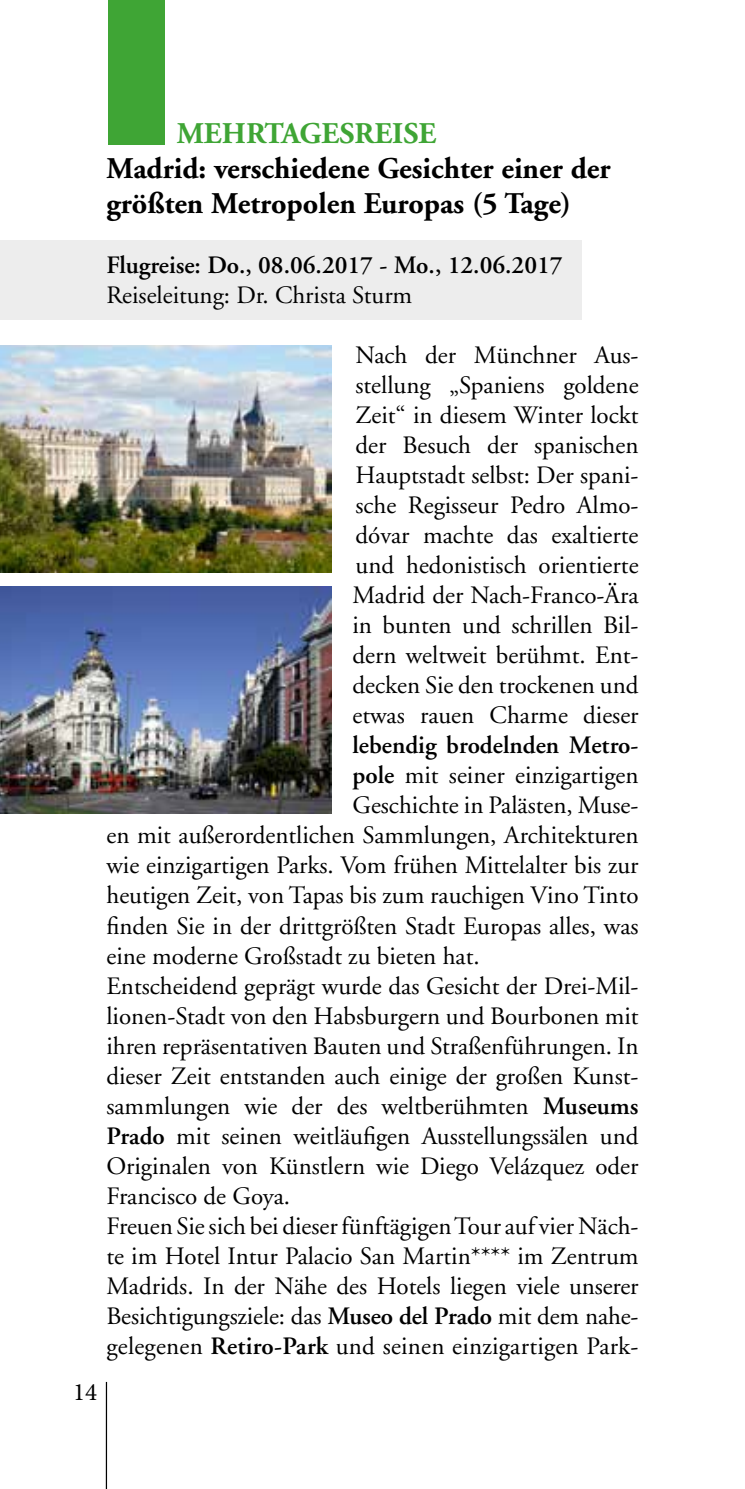
<style>
.page{position:relative;width:745px;height:1489px;background:#fff}
.page>*{position:absolute;margin:0;border:0;box-sizing:border-box;transform-origin:0 0}
.t1{font:700 30px/35px "Adobe Garamond";color:#000}
.t2{font:700 30px "Adobe Garamond";color:#3fa535}
.t3{font:25px/30px "Adobe Garamond";color:#000;text-align:justify}
.t4{font:600 25px "Adobe Garamond";color:#000}
.t5{font:25px "Minion Pro";color:#000}
.s1{font-weight:600}
</style>
<div class="page">
<div style="left:0;top:240px;width:581px;height:79px;background:#ededed"></div>
<img style="left:0;top:345px;width:331px;height:228px">
<img style="left:0;top:587px;width:331px;height:227px">
<div style="left:108px;top:0;width:56px;height:144px;background:#3fa535"></div>
<hr style="left:106px;top:1381px;width:1px;height:107px;background:#000">
<p class="t5" style="left:73px;top:1375px;width:26px">14</p>
<p class="t2" style="left:176px;top:117px;width:261px">MEHRTAGESREISE</p>
<p class="t1" style="left:106px;top:152px;width:505px">Madrid: verschiedene Gesichter einer der größten Metropolen Europas (5 Tage)</p>
<p class="t4" style="left:106px;top:251px;width:457px">Flugreise: Do., 08.06.2017 - Mo., 12.06.2017</p>
<p class="t3" style="left:106px;top:281px;width:307px">Reiseleitung: Dr. Christa Sturm</p>
<p class="t3" style="left:352px;top:341px;width:287px">Nach der Münchner Aus&shy;stellung „Spaniens goldene Zeit“ in diesem Winter lockt der Besuch der spanischen Hauptstadt selbst: Der spani&shy;sche Regisseur Pedro Almo&shy;dóvar machte das exaltierte und hedonistisch orientierte Madrid der Nach-Franco-Ära in bunten und schrillen Bil&shy;dern weltweit berühmt. Ent&shy;decken Sie den trockenen und etwas rauen Charme dieser</p>
<p class="t4" style="left:352px;top:731px;width:287px">lebendig brodelnden Metro-</p>
<p class="t3" style="left:352px;top:761px;width:287px"><span class="s1">pole</span> mit seiner einzigartigen</p>
<p class="t3" style="left:352px;top:791px;width:287px">Geschichte in Palästen, Muse-</p>
<p class="t3" style="left:106px;top:821px;width:533px">en mit außerordentlichen Sammlungen, Architekturen</p>
<p class="t3" style="left:106px;top:851px;width:533px">wie einzigartigen Parks. Vom frühen Mittelalter bis zur</p>
<p class="t3" style="left:106px;top:881px;width:533px">heutigen Zeit, von Tapas bis zum rauchigen Vino Tinto</p>
<p class="t3" style="left:106px;top:911px;width:533px">finden Sie in der drittgrößten Stadt Europas alles, was</p>
<p class="t3" style="left:106px;top:941px;width:374px">eine moderne Großstadt zu bieten hat.</p>
<p class="t3" style="left:106px;top:971px;width:533px">Entscheidend geprägt wurde das Gesicht der Drei-Mil-</p>
<p class="t3" style="left:106px;top:1001px;width:533px">lionen-Stadt von den Habsburgern und Bourbonen mit</p>
<p class="t3" style="left:106px;top:1031px;width:533px">ihren repräsentativen Bauten und Straßenführungen. In</p>
<p class="t3" style="left:106px;top:1061px;width:533px">dieser Zeit entstanden auch einige der großen Kunst-</p>
<p class="t3" style="left:106px;top:1091px;width:533px">sammlungen wie der des weltberühmten <span class="s1">Museums</span></p>
<p class="t3" style="left:106px;top:1121px;width:533px"><span class="s1">Prado</span> mit seinen weitläufigen Ausstellungssälen und</p>
<p class="t3" style="left:106px;top:1151px;width:533px">Originalen von Künstlern wie Diego Velázquez oder</p>
<p class="t3" style="left:106px;top:1181px;width:185px">Francisco de Goya.</p>
<p class="t3" style="left:106px;top:1211px;width:533px">Freuen Sie sich bei dieser fünftägigen Tour auf vier Näch-</p>
<p class="t3" style="left:106px;top:1241px;width:533px">te im Hotel Intur Palacio San Martin**** im Zentrum</p>
<p class="t3" style="left:106px;top:1271px;width:533px">Madrids. In der Nähe des Hotels liegen viele unserer</p>
<p class="t3" style="left:106px;top:1301px;width:533px">Besichtigungsziele: das <span class="s1">Museo del Prado</span> mit dem nahe-</p>
<p class="t3" style="left:106px;top:1331px;width:533px">gelegenen <span class="s1">Retiro-Park</span> und seinen einzigartigen Park-</p>
</div>
